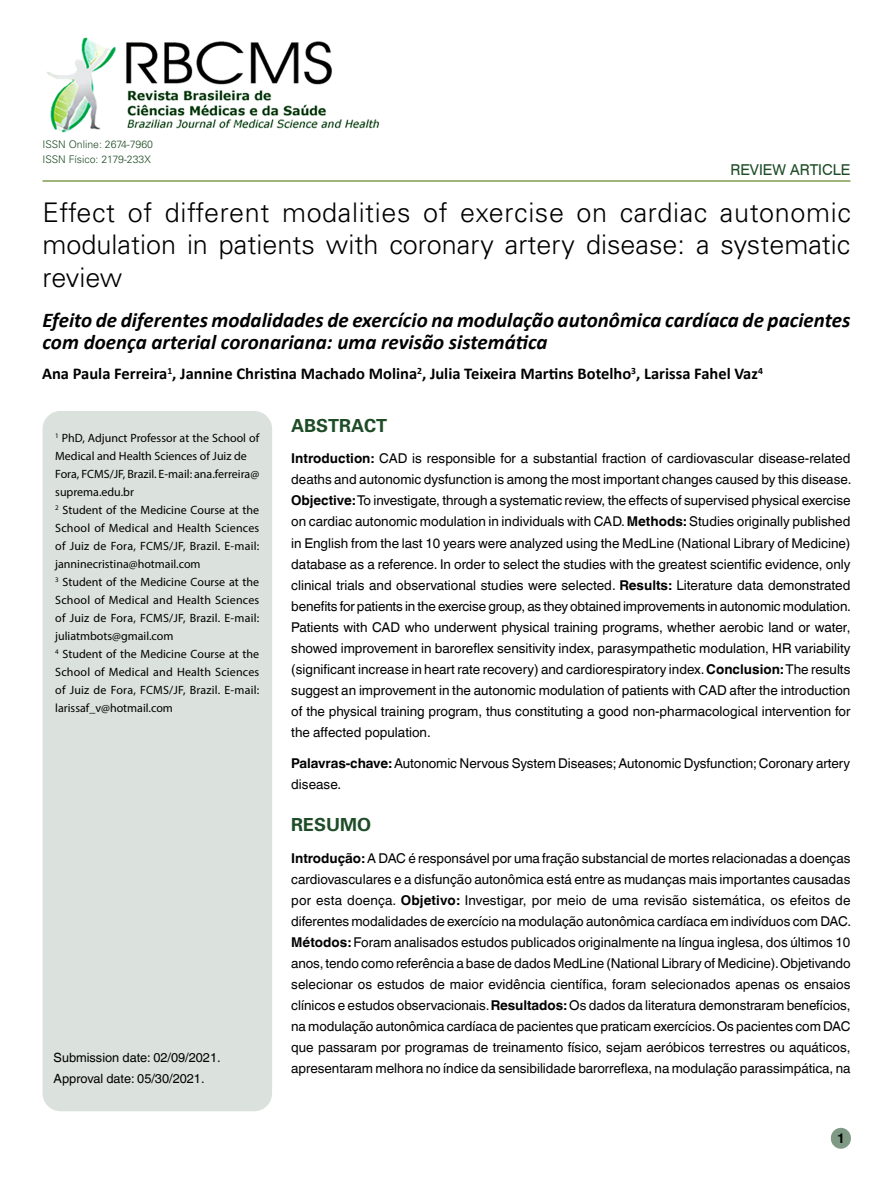
<style>
.page{position:relative;width:893px;height:1191px;background:#fff}
.page>*{position:absolute;margin:0;border:0;box-sizing:border-box;transform-origin:0 0}
.t1{font:300 27px/32.4px "Univers LT Std";color:#000;text-align:justify}
.t2{font:italic 700 21px/22.5px "Calibri";color:#000}
.t3{font:18px "Univers 65 Bold";color:#1d4c26}
.t4{font:700 16.5px "Calibri";color:#000}
.t5{font:15px "Swiss 721 BT";color:#1d4c27}
.t6{font:13.5px/21px "Helvetica World";letter-spacing:-.005em;color:#000;text-align:justify}
.t7{font:700 13.5px "Helvetica World";color:#000}
.t8{font:12.75px/21px "Helvetica World";color:#000}
.t9{font:12px/18px "Myriad Pro";color:#000}
.t10{font:300 10.5px/15px "Univers LT Std";color:#1d4c25}
.s1{font-weight:700}
</style>
<div class="page">
<svg style="left:831px;top:1127px;width:20px;height:21px"></svg>
<div style="left:42px;top:411px;width:230px;height:700px;background:#dbe2dd;border-radius:18px"></div>
<img style="left:46px;top:37px;width:333px;height:96px">
<hr style="left:42px;top:180px;width:808px;height:2px;background:#7e9e4f">
<p class="t10" style="left:42px;top:137px;width:112px">ISSN Online: 2674-7960<br>ISSN Físico: 2179-233X</p>
<p class="t5" style="left:730px;top:160px;width:122px">REVIEW ARTICLE</p>
<h1 class="t1" style="left:42px;top:196px;width:810px">Effect of different modalities of exercise on cardiac autonomic modulation in patients with coronary artery disease: a systematic review</h1>
<h2 class="t2" style="left:43px;top:308px;width:809px">Efeito de diferentes modalidades de exercício na modulação autonômica cardíaca de pacientes com doença arterial coronariana: uma revisão sistemática</h2>
<p class="t4" style="left:42px;top:362px;width:722px">Ana Paula Ferreira<sup>1</sup>, Jannine Christina Machado Molina<sup>2</sup>, Julia Teixeira Martins Botelho<sup>3</sup>, Larissa Fahel Vaz<sup>4</sup></p>
<h3 class="t3" style="left:291px;top:415px;width:98px">ABSTRACT</h3>
<p class="t6" style="left:291px;top:448px;width:562px"><span class="s1">Introduction:</span> CAD is responsible for a substantial fraction of cardiovascular disease-related deaths and autonomic dysfunction is among the most important changes caused by this disease.<br><span class="s1">Objective:</span> To investigate, through a systematic review, the effects of supervised physical exercise on cardiac autonomic modulation in individuals with CAD. <span class="s1">Methods:</span> Studies originally published in English from the last 10 years were analyzed using the MedLine (National Library of Medicine) database as a reference. In order to select the studies with the greatest scientific evidence, only clinical trials and observational studies were selected. <span class="s1">Results:</span> Literature data demonstrated benefits for patients in the exercise group, as they obtained improvements in autonomic modulation.<br>Patients with CAD who underwent physical training programs, whether aerobic land or water, showed improvement in baroreflex sensitivity index, parasympathetic modulation, HR variability (significant increase in heart rate recovery) and cardiorespiratory index. <span class="s1">Conclusion:</span> The results suggest an improvement in the autonomic modulation of patients with CAD after the introduction of the physical training program, thus constituting a good non-pharmacological intervention for the affected population.</p>
<p class="t6" style="left:291px;top:753px;width:561px"><span class="s1">Palavras-chave:</span> Autonomic Nervous System Diseases; Autonomic Dysfunction; Coronary artery disease.</p>
<h3 class="t3" style="left:291px;top:814px;width:82px">RESUMO</h3>
<p class="t6" style="left:291px;top:847px;width:561px"><span class="s1">Introdução:</span> A DAC é responsável por uma fração substancial de mortes relacionadas a doenças cardiovasculares e a disfunção autonômica está entre as mudanças mais importantes causadas por esta doença. <span class="s1">Objetivo:</span> Investigar, por meio de uma revisão sistemática, os efeitos de diferentes modalidades de exercício na modulação autonômica cardíaca em indivíduos com DAC.<br><span class="s1">Métodos:</span> Foram analisados estudos publicados originalmente na língua inglesa, dos últimos 10 anos, tendo como referência a base de dados MedLine (National Library of Medicine). Objetivando selecionar os estudos de maior evidência científica, foram selecionados apenas os ensaios clínicos e estudos observacionais. <span class="s1">Resultados:</span> Os dados da literatura demonstraram benefícios, na modulação autonômica cardíaca de pacientes que praticam exercícios. Os pacientes com DAC que passaram por programas de treinamento físico, sejam aeróbicos terrestres ou aquáticos, apresentaram melhora no índice da sensibilidade barorreflexa, na modulação parassimpática, na</p>
<p class="t9" style="left:55px;top:428px;width:206px"><sup>1</sup> PhD, Adjunct Professor at the School of Medical and Health Sciences of Juiz de Fora, FCMS/JF, Brazil. E-mail: ana.ferreira@ suprema.edu.br<br><sup>2</sup> Student of the Medicine Course at the School of Medical and Health Sciences of Juiz de Fora, FCMS/JF, Brazil. E-mail: janninecristina@hotmail.com<br><sup>3</sup> Student of the Medicine Course at the School of Medical and Health Sciences of Juiz de Fora, FCMS/JF, Brazil. E-mail: juliatmbots@gmail.com<br><sup>4</sup> Student of the Medicine Course at the School of Medical and Health Sciences of Juiz de Fora, FCMS/JF, Brazil. E-mail: larissaf_v@hotmail.com</p>
<p class="t8" style="left:54px;top:1047px;width:169px">Submission date: 02/09/2021.<br>Approval date: 05/30/2021.</p>
<p class="t7" style="left:837px;top:1130px;width:9px">1</p>
</div>
